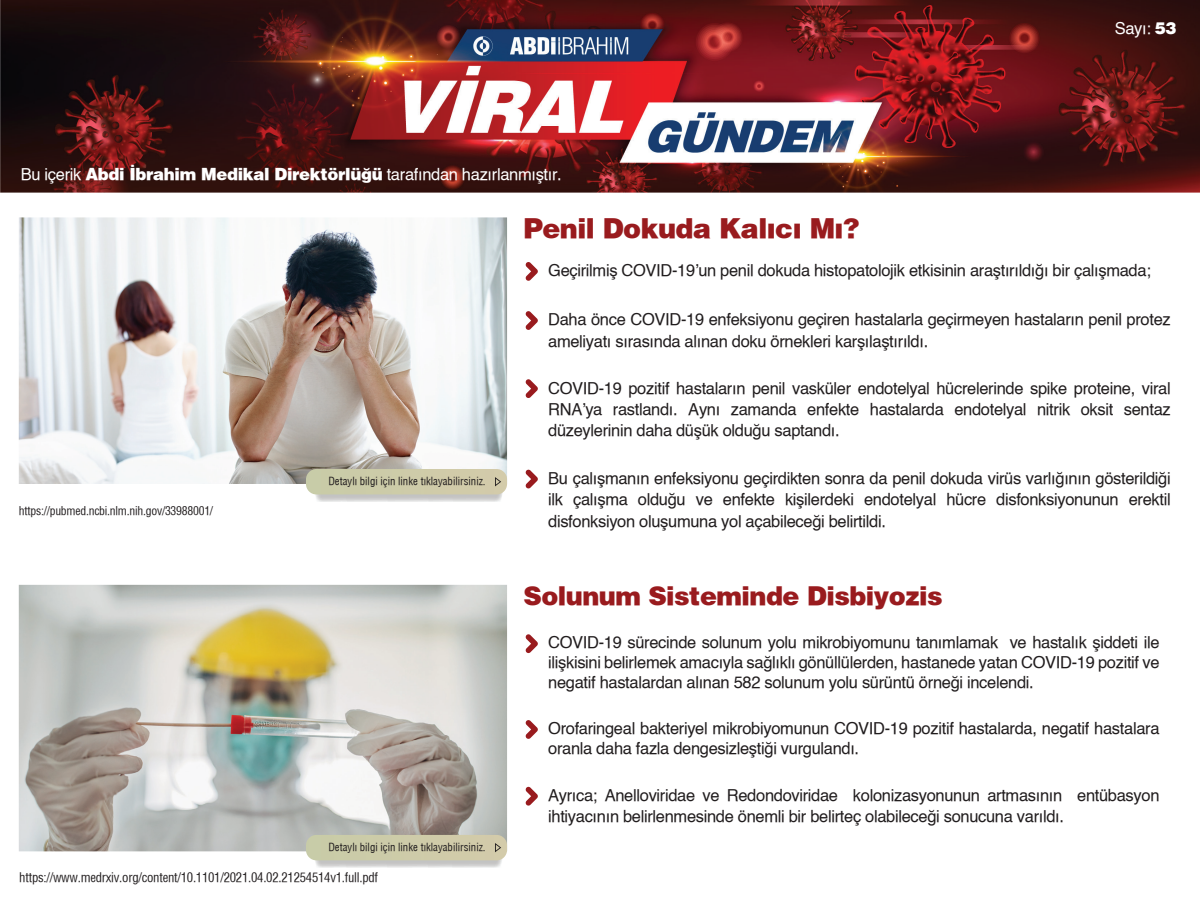
<style>
.page{position:relative;width:1200px;height:900px;background:#fff}
.page>*{position:absolute;margin:0;border:0;box-sizing:border-box;transform-origin:0 0}
.t1{font:27px "Helvetica X Black";letter-spacing:-.02em;color:#991b1e}
.t2{font:25.5px "Helvetica X Black";letter-spacing:-.02em;color:#991b1e}
.t3{font:16.5px/21.5px "Helvetica X Book";letter-spacing:-.02em;color:#211d1e}
.t4{font:16.5px "Helvetica X Book";letter-spacing:-.02em;color:#fff}
.t5{font:12.75px "Helvetica T Condenced";letter-spacing:-.02em;color:#211d1e}
.t6{font:11.7px "Helvetica T Condenced";letter-spacing:-.02em;color:#211d1e}
.t7{font:10.8px "Helvetica Condensed X Book";color:#211d1e}
.s1{font-family:"Helvetica X Black"}
</style>
<div class="page">
<img style="left:0;top:0;width:1200px;height:852px">
<svg style="left:525px;top:262px;width:13px;height:19px"></svg>
<svg style="left:525px;top:311px;width:13px;height:19px"></svg>
<svg style="left:525px;top:379px;width:13px;height:19px"></svg>
<svg style="left:525px;top:470px;width:13px;height:19px"></svg>
<svg style="left:525px;top:634px;width:13px;height:19px"></svg>
<svg style="left:525px;top:720px;width:13px;height:19px"></svg>
<svg style="left:525px;top:787px;width:13px;height:19px"></svg>
<img style="left:19px;top:585px;width:488px;height:266px">
<img style="left:314px;top:860px;width:188px;height:8px">
<div style="left:306px;top:835px;width:201px;height:25px;background:#cecba9"></div>
<img style="left:19px;top:217px;width:488px;height:267px">
<img style="left:312px;top:494px;width:193px;height:8px">
<div style="left:306px;top:469px;width:201px;height:25px;background:#cecba9"></div>
<p class="t4" style="left:21px;top:163px;width:543px">Bu içerik <span class="s1">Abdi İbrahim Medikal Direktörlüğü</span> tarafından hazırlanmıştır.</p>
<h1 class="t1" style="left:524px;top:210px;width:338px">Penil Dokuda Kalıcı Mı?</h1>
<p class="t4" style="left:1115px;top:17px;width:63px">Sayı: <span class="s1">53</span></p>
<p class="t6" style="left:19px;top:503px;width:196px">https://pubmed.ncbi.nlm.nih.gov/33988001/</p>
<p class="t7" style="left:328px;top:475px;width:159px">Detaylı bilgi için linke tıklayabilirsiniz.</p>
<p class="t7" style="left:328px;top:841px;width:159px">Detaylı bilgi için linke tıklayabilirsiniz.</p>
<p class="t5" style="left:19px;top:869px;width:360px">https://www.medrxiv.org/content/10.1101/2021.04.02.21254514v1.full.pdf</p>
<p class="t3" style="left:548px;top:261px;width:604px">Geçirilmiş COVID-19’un penil dokuda histopatolojik etkisinin araştırıldığı bir çalışmada;</p>
<p class="t3" style="left:548px;top:310px;width:624px">Daha önce COVID-19 enfeksiyonu geçiren hastalarla geçirmeyen hastaların penil protez ameliyatı sırasında alınan doku örnekleri karşılaştırıldı.</p>
<p class="t3" style="left:548px;top:378px;width:624px;text-align:justify">COVID-19 pozitif hastaların penil vasküler endotelyal hücrelerinde spike proteine, viral RNA’ya rastlandı. Aynı zamanda enfekte hastalarda endotelyal nitrik oksit sentaz düzeylerinin daha düşük olduğu saptandı.</p>
<p class="t3" style="left:548px;top:468px;width:624px;text-align:justify">Bu çalışmanın enfeksiyonu geçirdikten sonra da penil dokuda virüs varlığının gösterildiği ilk çalışma olduğu ve enfekte kişilerdeki endotelyal hücre disfonksiyonunun erektil disfonksiyon oluşumuna yol açabileceği belirtildi.</p>
<h2 class="t2" style="left:524px;top:579px;width:421px">Solunum Sisteminde Disbiyozis</h2>
<p class="t3" style="left:548px;top:634px;width:613px;line-height:19.8px;text-align:justify">COVID-19 sürecinde solunum yolu mikrobiyomunu tanımlamak ve hastalık şiddeti ile ilişkisini belirlemek amacıyla sağlıklı gönüllülerden, hastanede yatan COVID-19 pozitif ve negatif hastalardan alınan 582 solunum yolu sürüntü örneği incelendi.</p>
<p class="t3" style="left:548px;top:720px;width:613px;line-height:19.8px">Orofaringeal bakteriyel mikrobiyomunun COVID-19 pozitif hastalarda, negatif hastalara oranla daha fazla dengesizleştiği vurgulandı.</p>
<p class="t3" style="left:548px;top:785px;width:613px">Ayrıca; Anelloviridae ve Redondoviridae kolonizasyonunun artmasının entübasyon ihtiyacının belirlenmesinde önemli bir belirteç olabileceği sonucuna varıldı.</p>
</div>
